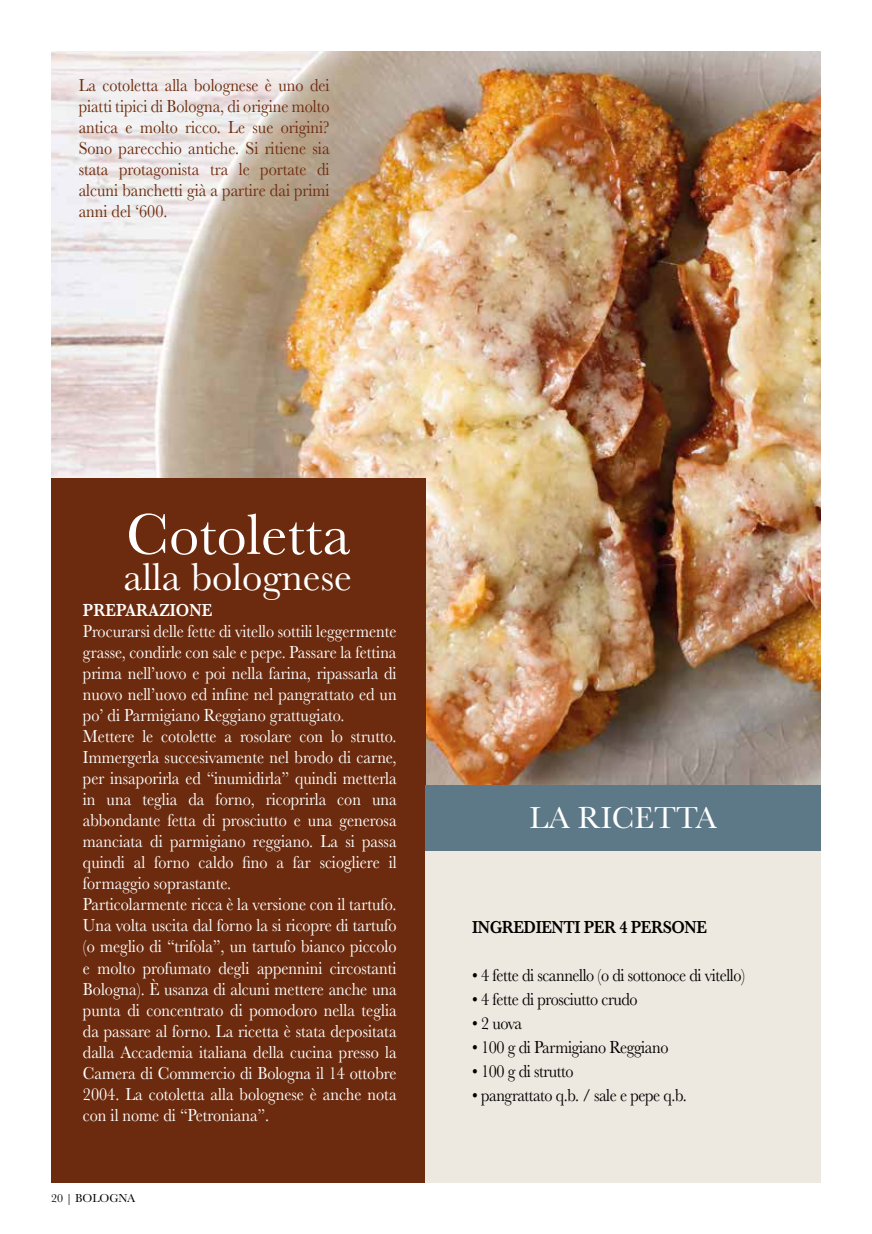
<style>
.page{position:relative;width:872px;height:1234px;background:#fff}
.page>*{position:absolute;margin:0;border:0;box-sizing:border-box;transform-origin:0 0}
.t1{font:60px "Baskerville";color:#fff}
.t2{font:40.5px "Baskerville";color:#fff}
.t3{font:31.5px "Baskerville";color:#fff}
.t4{font:18px/21px "Baskerville";color:#fff;scale:.9 1}
.t5{font:18px/21px "Baskerville";color:#6c2b0e;text-align:justify;scale:.9 1}
.t6{font:18px "Baskerville";letter-spacing:-.025em;color:#000;scale:.9 1}
.t7{font:600 18px "Baskerville";letter-spacing:-.025em;color:#000;scale:.9 1}
.t8{font:600 18px "Baskerville";color:#fff;scale:.9 1}
.t9{font:12px "Baskerville";color:#000}
</style>
<div class="page">
<img style="left:51px;top:51px;width:770px;height:733px">
<div style="left:51px;top:478px;width:374px;height:704px;background:#6c2b0e"></div>
<div style="left:425px;top:789px;width:396px;height:393px;background:#eee9e0"></div>
<div style="left:425px;top:784px;width:396px;height:66px;background:#5d7887"></div>
<p class="t5" style="left:79px;top:75px;width:280px">La cotoletta alla bolognese è uno dei piatti tipici di Bologna, di origine molto antica e molto ricco. Le sue origini?<br>Sono parecchio antiche. Si ritiene sia stata protagonista tra le portate di alcuni banchetti già a partire dai primi anni del ‘600.</p>
<h1 class="t1" style="left:126px;top:496px;width:226px">Cotoletta</h1>
<h2 class="t2" style="left:123px;top:550px;width:230px">alla bolognese</h2>
<p class="t8" style="left:83px;top:597px;width:145px">PREPARAZIONE</p>
<p class="t4" style="left:83px;top:621px;width:350px">Procurarsi delle fette di vitello sottili leggermente grasse, condirle con sale e pepe. Passare la fettina prima nell’uovo e poi nella farina, ripassarla di nuovo nell’uovo ed infine nel pangrattato ed un po’ di Parmigiano Reggiano grattugiato.<br>Mettere le cotolette a rosolare con lo strutto.<br>Immergerla succesivamente nel brodo di carne, per insaporirla ed “inumidirla” quindi metterla in una teglia da forno, ricoprirla con una abbondante fetta di prosciutto e una generosa manciata di parmigiano reggiano. La si passa quindi al forno caldo fino a far sciogliere il formaggio soprastante.<br>Particolarmente ricca è la versione con il tartufo.<br>Una volta uscita dal forno la si ricopre di tartufo (o meglio di “trifola”, un tartufo bianco piccolo e molto profumato degli appennini circostanti Bologna). È usanza di alcuni mettere anche una punta di concentrato di pomodoro nella teglia da passare al forno. La ricetta è stata depositata dalla Accademia italiana della cucina presso la Camera di Commercio di Bologna il 14 ottobre 2004. La cotoletta alla bolognese è anche nota con il nome di “Petroniana”.</p>
<p class="t9" style="left:51px;top:1190px;width:86px">20 | BOLOGNA</p>
<h3 class="t3" style="left:529px;top:797px;width:189px">LA RICETTA</h3>
<p class="t7" style="left:472px;top:914px;width:263px">INGREDIENTI PER 4 PERSONE</p>
<p class="t6" style="left:472px;top:963px;width:305px">• 4 fette di scannello (o di sottonoce di vitello)</p>
<p class="t6" style="left:472px;top:987px;width:185px">• 4 fette di prosciutto crudo</p>
<p class="t6" style="left:472px;top:1011px;width:57px">• 2 uova</p>
<p class="t6" style="left:472px;top:1035px;width:220px">• 100 g di Parmigiano Reggiano</p>
<p class="t6" style="left:472px;top:1059px;width:114px">• 100 g di strutto</p>
<p class="t6" style="left:472px;top:1083px;width:240px">• pangrattato q.b. / sale e pepe q.b.</p>
</div>
